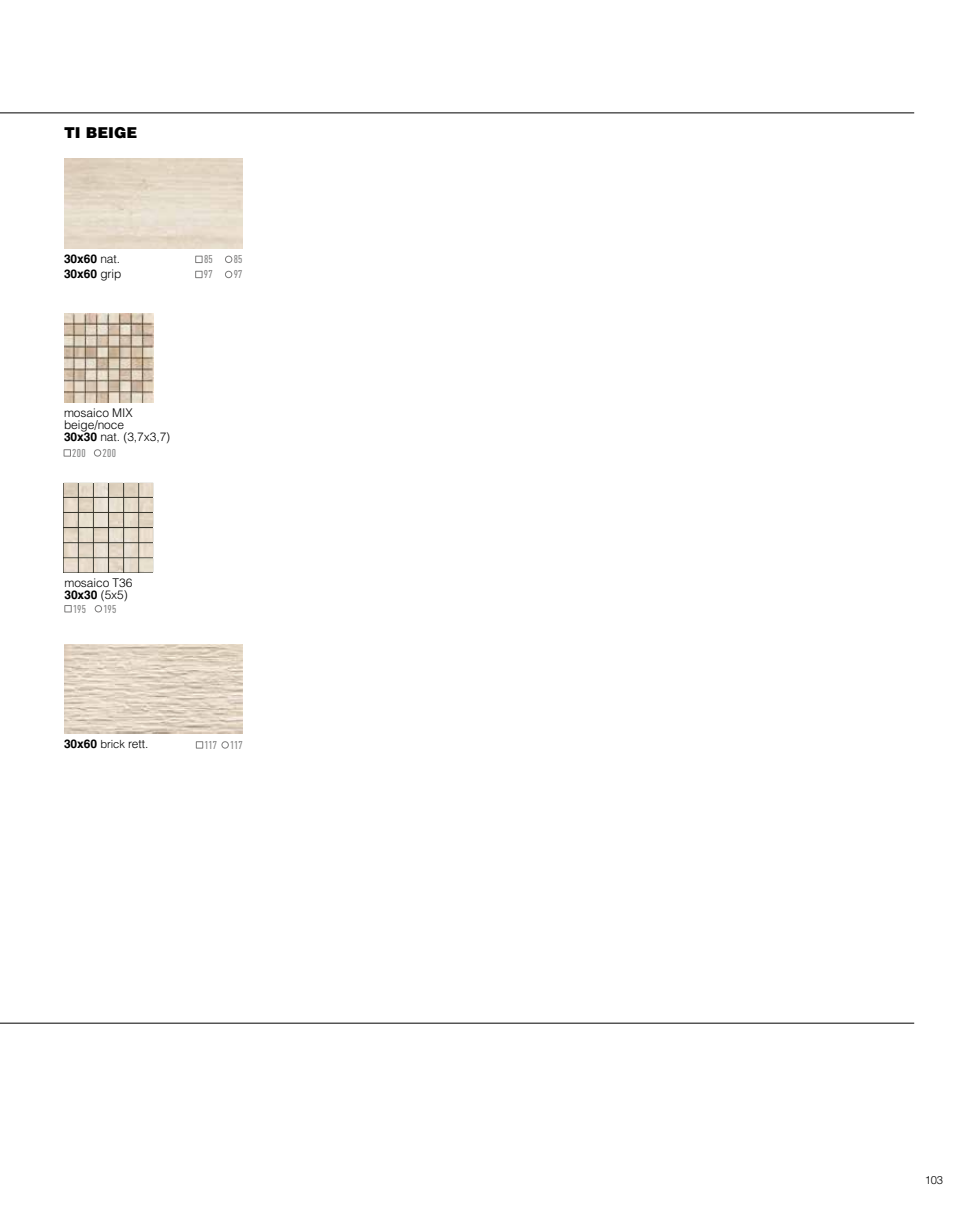
<style>
.page{position:relative;width:978px;height:1212px;background:#fff}
.page>*{position:absolute;margin:0;border:0;box-sizing:border-box;transform-origin:0 0}
.t1{font:900 15px "Helvetica LT Std";color:#000}
.t2{font:300 12px/12px "Helvetica LT Std";letter-spacing:-.005em;color:#000}
.t3{font:700 12px "Helvetica LT Std";letter-spacing:-.005em;color:#000}
.t4{font:500 condensed 11.25px "DIN Pro";letter-spacing:.02em;color:#878787}
.t5{font:300 11.25px "Helvetica LT Std";color:#000}
.s1{font-weight:300}
.s2{font-weight:700}
.s3{font-weight:300;font-size:11.25px}
</style>
<div class="page">
<hr style="left:0;top:113px;width:914px;height:1px;background:#000">
<hr style="left:0;top:1023px;width:914px;height:1px;background:#000">
<img style="left:64px;top:644px;width:179px;height:89px">
<div style="left:195px;top:271px;width:7px;height:7px;border:1px solid #7c7b7b"></div>
<div style="left:225px;top:271px;width:7px;height:7px;border:1px solid #7c7b7b;border-radius:50%"></div>
<div style="left:195px;top:256px;width:7px;height:7px;border:1px solid #7c7b7b"></div>
<div style="left:196px;top:741px;width:7px;height:7px;border:1px solid #7c7b7b"></div>
<div style="left:225px;top:256px;width:7px;height:7px;border:1px solid #7c7b7b;border-radius:50%"></div>
<div style="left:222px;top:741px;width:7px;height:7px;border:1px solid #7c7b7b;border-radius:50%"></div>
<div style="left:65px;top:605px;width:7px;height:7px;border:1px solid #7c7b7b"></div>
<div style="left:64px;top:449px;width:7px;height:7px;border:1px solid #7c7b7b"></div>
<div style="left:95px;top:605px;width:7px;height:7px;border:1px solid #7c7b7b;border-radius:50%"></div>
<div style="left:94px;top:449px;width:7px;height:7px;border:1px solid #7c7b7b;border-radius:50%"></div>
<img style="left:64px;top:313px;width:89px;height:89px">
<svg style="left:64px;top:483px;width:89px;height:89px;background:#d2c8b9"></svg>
<p class="t1" style="left:64px;top:123px;width:75px">TI BEIGE</p>
<p class="t3" style="left:64px;top:252px;width:58px">30x60 <span class="s1">nat.</span></p>
<p class="t3" style="left:64px;top:267px;width:59px">30x60 <span class="s1">grip</span></p>
<p class="t4" style="left:204px;top:252px;width:10px">85</p>
<p class="t4" style="left:234px;top:252px;width:10px">85</p>
<p class="t4" style="left:204px;top:268px;width:10px">97</p>
<p class="t4" style="left:234px;top:268px;width:10px">97</p>
<p class="t2" style="left:64px;top:407px;width:108px">mosaico MIX beige/noce<br><span class="s2">30x30</span> nat. (3,7x3,7)</p>
<p class="t4" style="left:72px;top:446px;width:15px">200</p>
<p class="t4" style="left:103px;top:446px;width:15px">200</p>
<p class="t2" style="left:64px;top:577px;width:70px">mosaico T36<br><span class="s2">30x30</span> (5x5)</p>
<p class="t4" style="left:73px;top:602px;width:14px">195</p>
<p class="t4" style="left:103px;top:602px;width:14px">195</p>
<p class="t3" style="left:64px;top:737px;width:86px">30x60 <span class="s3">brick</span> <span class="s1">rett.</span></p>
<p class="t4" style="left:205px;top:738px;width:14px">117</p>
<p class="t4" style="left:230px;top:738px;width:14px">117</p>
<p class="t5" style="left:925px;top:1173px;width:20px">103</p>
</div>
